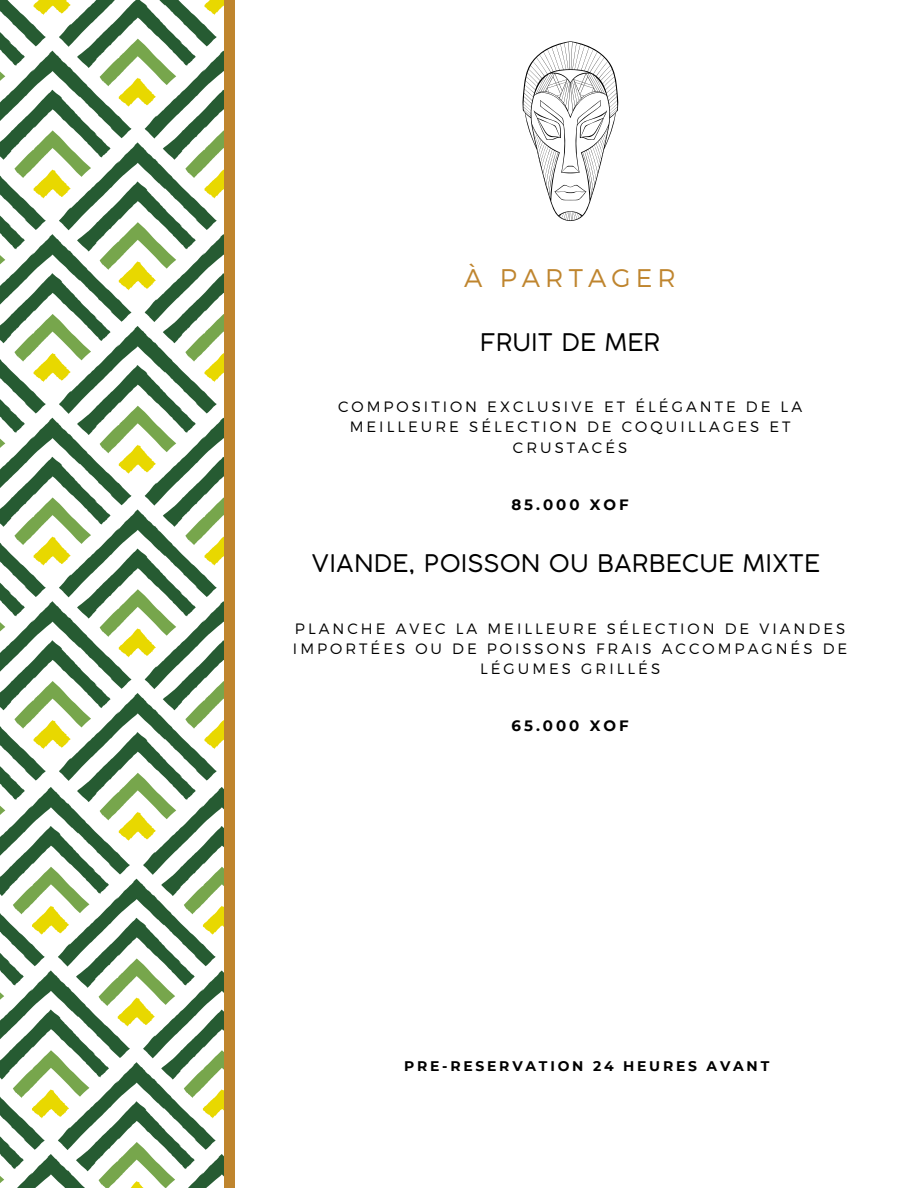
<style>
.page{position:relative;width:918px;height:1188px;background:#fff}
.page>*{position:absolute;margin:0;border:0;box-sizing:border-box;transform-origin:0 0}
.t1{font:300 25.5px "Montserrat";letter-spacing:.2em;color:#bf852e}
.t2{font:24px "Coco Gothic";letter-spacing:.03em;color:#000}
.t3{font:300 15px/20.2px "Montserrat";letter-spacing:.2em;color:#000;text-align:center}
.t4{font:700 15px "Montserrat";letter-spacing:.2em;color:#000}
.t5{font:700 13.95px "Montserrat";letter-spacing:.2em;color:#000}
</style>
<div class="page">
<svg style="left:0;top:0;width:224px;height:1188px"></svg>
<div style="left:224px;top:0;width:10px;height:1188px;background:#bf852e"></div>
<svg style="left:523px;top:41px;width:95px;height:180px"></svg>
<h1 class="t1" style="left:464px;top:261px;width:213px">À PARTAGER</h1>
<h2 class="t2" style="left:480px;top:333px;width:181px">FRUIT DE MER</h2>
<p class="t3" style="left:338px;top:396px;width:466px">COMPOSITION EXCLUSIVE ET ÉLÉGANTE DE LA<br>MEILLEURE SÉLECTION DE COQUILLAGES ET<br>CRUSTACÉS</p>
<p class="t4" style="left:511px;top:495px;width:119px">85.000 XOF</p>
<h2 class="t2" style="left:312px;top:555px;width:510px">VIANDE, POISSON OU BARBECUE MIXTE</h2>
<p class="t3" style="left:293px;top:618px;width:556px">PLANCHE AVEC LA MEILLEURE SÉLECTION DE VIANDES<br>IMPORTÉES OU DE POISSONS FRAIS ACCOMPAGNÉS DE<br>LÉGUMES GRILLÉS</p>
<p class="t4" style="left:512px;top:717px;width:119px">65.000 XOF</p>
<p class="t5" style="left:404px;top:1058px;width:367px">PRE-RESERVATION 24 HEURES AVANT</p>
</div>
